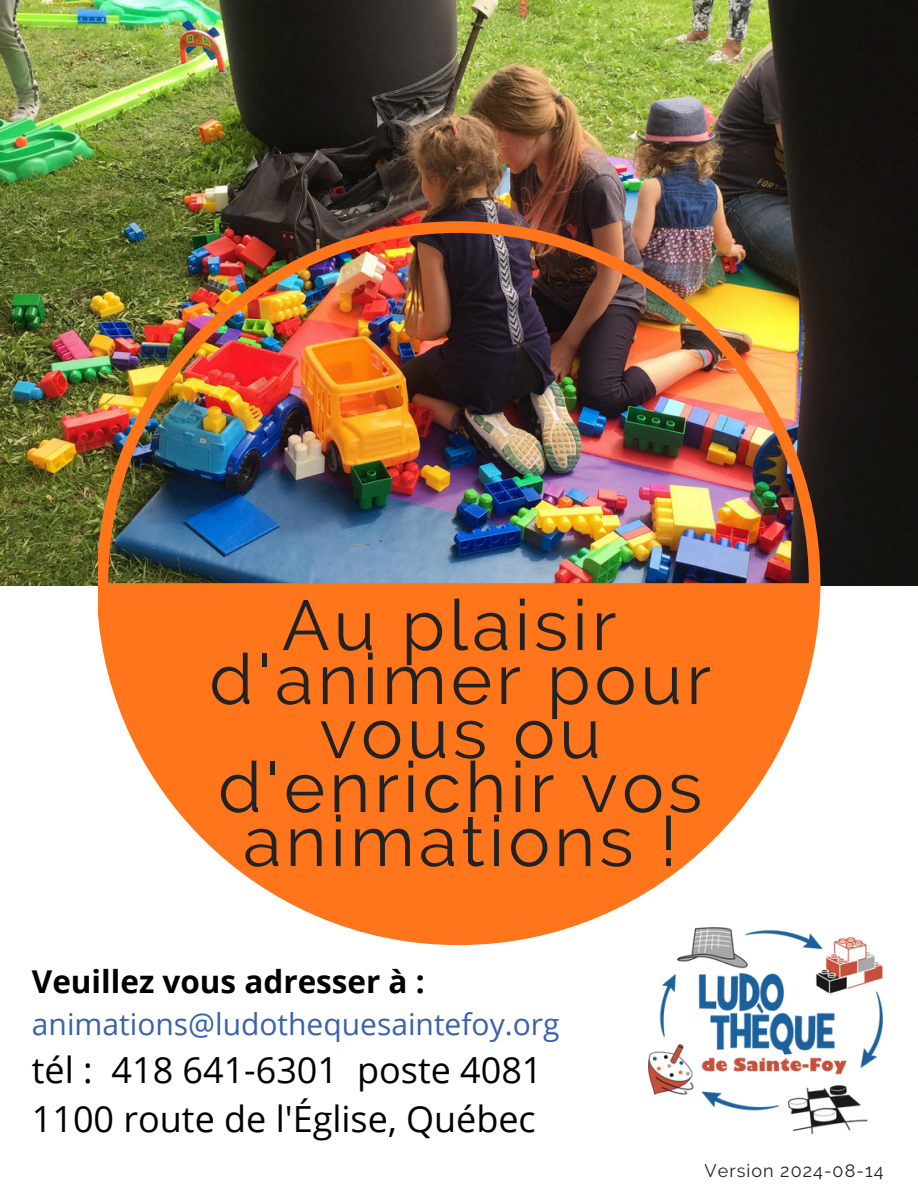
<style>
.page{position:relative;width:918px;height:1188px;background:#fff}
.page>*{position:absolute;margin:0;border:0;box-sizing:border-box;transform-origin:0 0}
.t1{font:70.5px/54px "Raleway";letter-spacing:.055em;color:#222;text-align:center}
.t2{font:36px/49.5px "Open Sans";color:#000}
.t3{font:700 31.5px "Open Sans";color:#000}
.t4{font:30px "Open Sans";color:#3a62aa}
.t5{font:18px "Raleway";letter-spacing:.055em;color:#222}
</style>
<div class="page">
<img style="left:0;top:0;width:918px;height:585px">
<img style="left:99px;top:221px;width:721px;height:724px">
<svg style="left:102px;top:583px;width:713px;height:356px;fill:#ff751c"></svg>
<img style="left:649px;top:927px;width:234px;height:206px">
<p class="t1" style="left:209px;top:598px;width:503px">Au plaisir d'animer pour vous ou d'enrichir vos animations !</p>
<h1 class="t3" style="left:32px;top:959px;width:394px">Veuillez vous adresser à :</h1>
<h1 class="t4" style="left:32px;top:1003px;width:529px">animations@ludothequesaintefoy.org</h1>
<h1 class="t2" style="left:32px;top:1044px;width:512px">tél : 418 641-6301 poste 4081<br>1100 route de l'Église, Québec</h1>
<h2 class="t5" style="left:705px;top:1161px;width:181px">Version 2024-08-14</h2>
</div>
